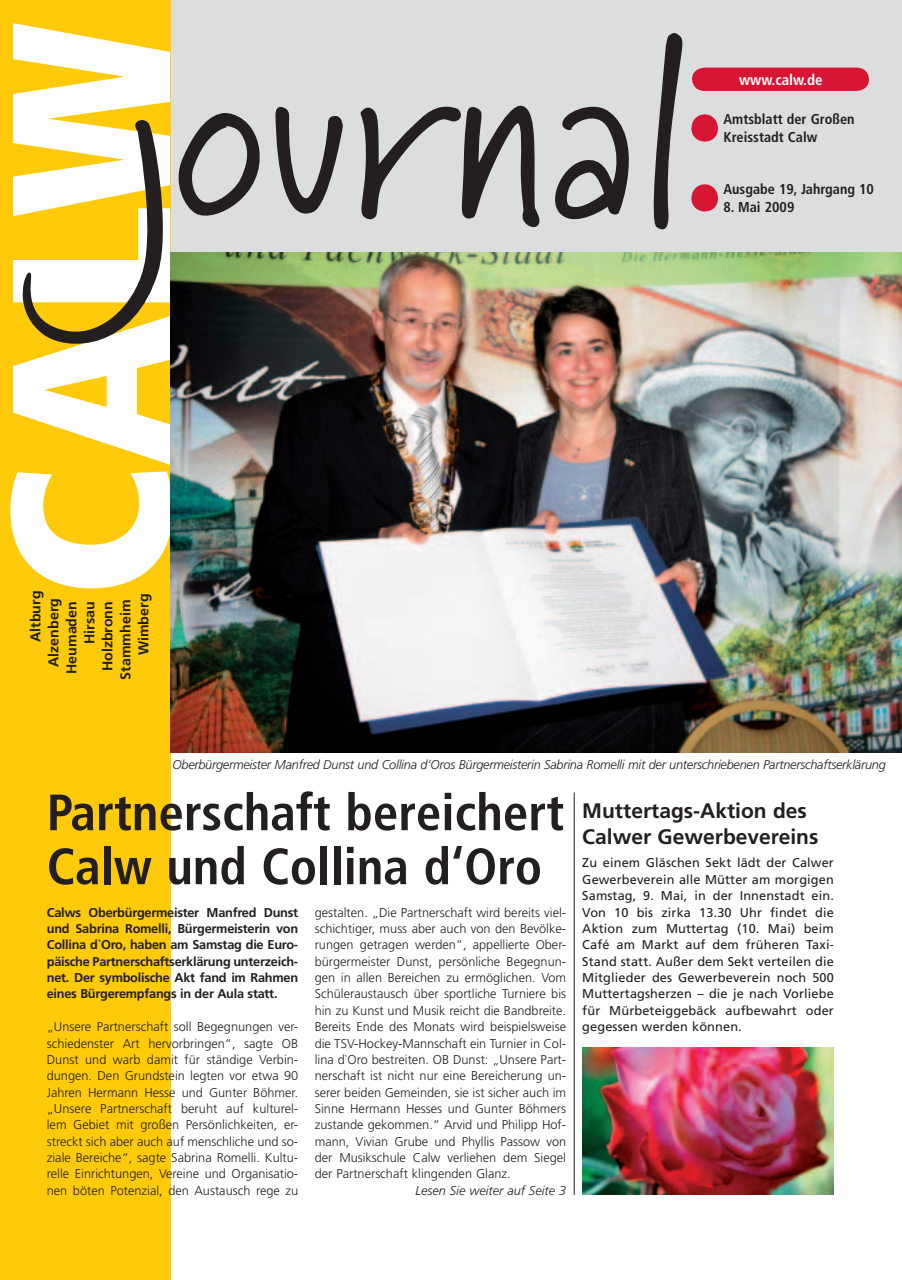
<style>
.page{position:relative;width:902px;height:1280px;background:#fff}
.page>*{position:absolute;margin:0;border:0;box-sizing:border-box;transform-origin:0 0}
.t1{font:700 condensed 51px/54px "Frutiger";color:#231f20}
.t2{font:700 21px/25.3px "Frutiger";color:#231f20}
.t3{font:700 condensed 15px "Frutiger";color:#fff}
.t4{font:700 condensed 14.25px/18px "Frutiger";color:#231f20}
.t5{font:700 14.25px "Frutiger";color:#231f20}
.t6{font:300 12.75px/16.4px "Frutiger";color:#231f20;text-align:justify}
.t7{font:12.75px/16.4px "Frutiger";letter-spacing:.01em;color:#231f20;text-align:justify}
.t8{font:700 12.75px/16.4px "Frutiger";letter-spacing:-.02em;color:#231f20;text-align:justify}
.t9{font:italic 300 12.75px "Frutiger";letter-spacing:-.02em;color:#231f20}
.t10{font:italic 300 12.75px "Frutiger";color:#231f20}
</style>
<div class="page">
<div style="left:0;top:0;width:901px;height:252px;background:#dcdddf"></div>
<div style="left:0;top:0;width:170px;height:1279px;background:#feca0a"></div>
<hr style="left:573px;top:792px;width:1px;height:403px;background:#231f20">
<svg style="left:10px;top:471px;width:160px;height:117px"></svg>
<svg style="left:13px;top:23px;width:247px;height:442px"></svg>
<svg style="left:275px;top:106px;width:68px;height:108px"></svg>
<svg style="left:360px;top:33px;width:323px;height:197px"></svg>
<svg style="left:691px;top:114px;width:27px;height:97px"></svg>
<img style="left:170px;top:252px;width:731px;height:501px">
<div style="left:692px;top:68px;width:177px;height:23px;background:#d71634"></div>
<img style="left:582px;top:1047px;width:251px;height:148px">
<p class="t3" style="left:739px;top:74px;width:85px">www.calw.de</p>
<p class="t4" style="left:723px;top:111px;width:133px">Amtsblatt der Großen<br>Kreisstadt Calw</p>
<p class="t4" style="left:723px;top:181px;width:152px">Ausgabe 19, Jahrgang 10</p>
<p class="t4" style="left:723px;top:199px;width:72px">8. Mai 2009</p>
<p class="t5" style="left:30px;top:642px;width:53px;rotate:-90deg">Altburg</p>
<p class="t5" style="left:48px;top:667px;width:70px;rotate:-90deg">Alzenberg</p>
<p class="t5" style="left:66px;top:674px;width:74px;rotate:-90deg">Heumaden</p>
<p class="t5" style="left:84px;top:644px;width:44px;rotate:-90deg">Hirsau</p>
<p class="t5" style="left:102px;top:671px;width:72px;rotate:-90deg">Holzbronn</p>
<p class="t5" style="left:120px;top:680px;width:82px;rotate:-90deg">Stammheim</p>
<p class="t5" style="left:138px;top:655px;width:63px;rotate:-90deg">Wimberg</p>
<p class="t9" style="left:172px;top:760px;width:714px">Oberbürgermeister Manfred Dunst und Collina d‘Oros Bürgermeisterin Sabrina Romelli mit der unterschriebenen Partnerschaftserklärung</p>
<h1 class="t1" style="left:47px;top:790px;width:519px">Partnerschaft bereichert<br>Calw und Collina d‘Oro</h1>
<p class="t8" style="left:47px;top:905px;width:253px">Calws Oberbürgermeister Manfred Dunst und Sabrina Romelli, Bürgermeisterin von Collina d`Oro, haben am Samstag die Euro&shy;päische Partnerschaftserklärung unterzeich&shy;net. Der symbolische Akt fand im Rahmen eines Bürgerempfangs in der Aula statt.</p>
<p class="t6" style="left:47px;top:1019px;width:253px">„Unsere Partnerschaft soll Begegnungen ver&shy;schiedenster Art hervorbringen“, sagte OB Dunst und warb damit für ständige Verbin&shy;dungen. Den Grundstein legten vor etwa 90<br>Jahren Hermann Hesse und Gunter Böhmer. „Unsere Partnerschaft beruht auf kulturel&shy;lem Gebiet mit großen Persönlichkeiten, er&shy;streckt sich aber auch auf menschliche und so&shy;ziale Bereiche“, sagte Sabrina Romelli. Kultu&shy;relle Einrichtungen, Vereine und Organisatio&shy;nen böten Potenzial, den Austausch rege zu</p>
<p class="t6" style="left:315px;top:905px;width:253px">gestalten. „Die Partnerschaft wird bereits viel&shy;schichtiger, muss aber auch von den Bevölke&shy;rungen getragen werden“, appellierte Ober&shy;bürgermeister Dunst, persönliche Begegnun&shy;gen in allen Bereichen zu ermöglichen. Vom Schüleraustausch über sportliche Turniere bis hin zu Kunst und Musik reicht die Bandbreite.<br>Bereits Ende des Monats wird beispielsweise die TSV-Hockey-Mannschaft ein Turnier in Col&shy;lina d`Oro bestreiten. OB Dunst: „Unsere Part&shy;nerschaft ist nicht nur eine Bereicherung un&shy;serer beiden Gemeinden, sie ist sicher auch im Sinne Hermann Hesses und Gunter Böhmers zustande gekommen.“ Arvid und Philipp Hof&shy;mann, Vivian Grube und Phyllis Passow von der Musikschule Calw verliehen dem Siegel der Partnerschaft klingenden Glanz.</p>
<p class="t10" style="left:415px;top:1185px;width:152px">Lesen Sie weiter auf Seite 3</p>
<h2 class="t2" style="left:582px;top:800px;width:237px">Muttertags-Aktion des<br>Calwer Gewerbevereins</h2>
<p class="t7" style="left:582px;top:856px;width:253px">Zu einem Gläschen Sekt lädt der Calwer Gewerbeverein alle Mütter am morgigen Samstag, 9. Mai, in der Innenstadt ein.<br>Von 10 bis zirka 13.30 Uhr findet die Aktion zum Muttertag (10. Mai) beim Café am Markt auf dem früheren Taxi-Stand statt. Außer dem Sekt verteilen die Mitglieder des Gewerbeverein noch 500<br>Muttertagsherzen – die je nach Vorliebe für Mürbeteiggebäck aufbewahrt oder gegessen werden können.</p>
</div>
